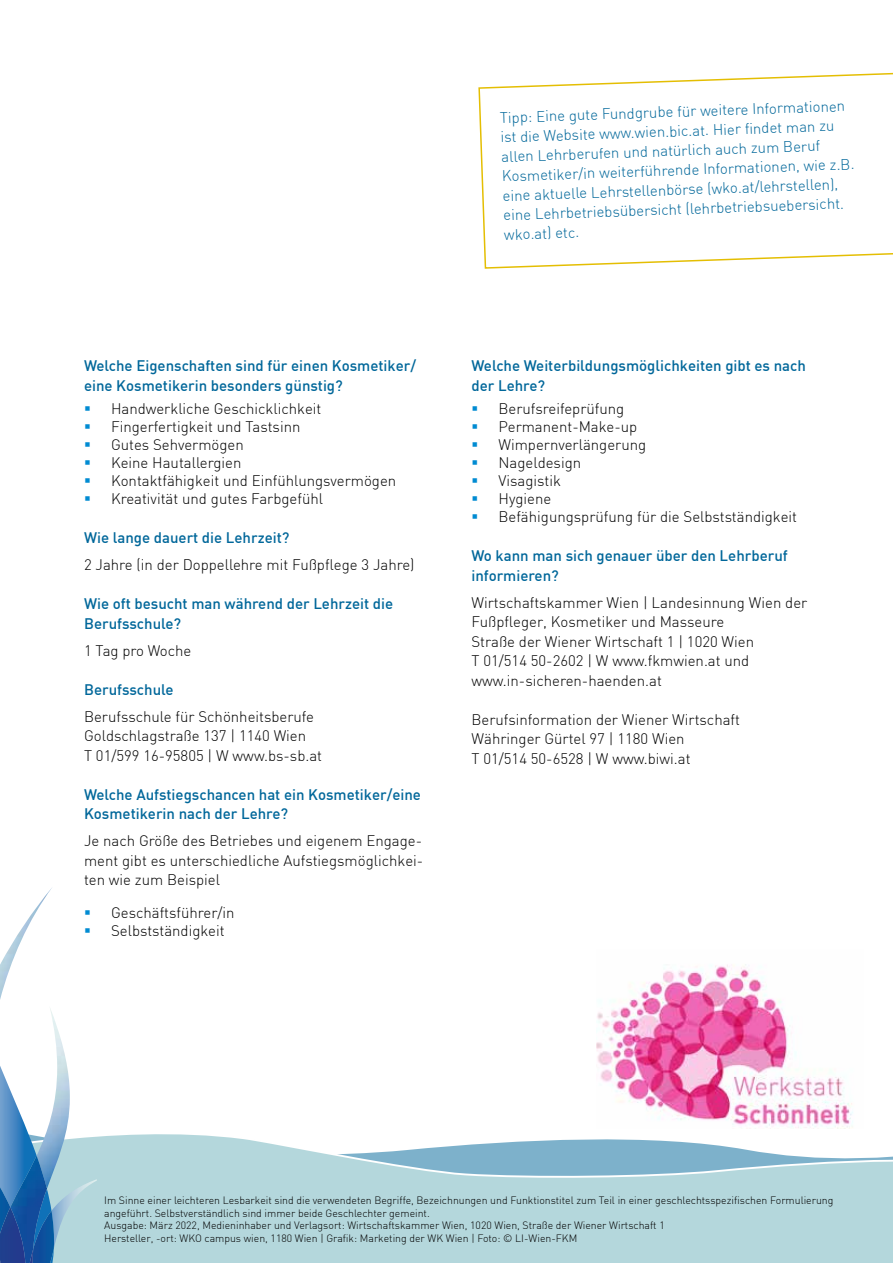
<style>
.page{position:relative;width:893px;height:1263px;background:#fff}
.page>*{position:absolute;margin:0;border:0;box-sizing:border-box;transform-origin:0 0}
.t1{font:300 15px/18px "DIN";color:#000}
.t2{font:500 15px/19.5px "DIN";color:#00679a}
.t3{font:300 15px/19.5px "DIN";color:#00679a}
.t4{font:300 10.5px/12.6px "DIN";color:#000}
</style>
<div class="page">
<img style="left:596px;top:964px;width:249px;height:125px">
<svg style="left:70px;top:1089px;width:823px;height:174px;fill:#b4d7dc"></svg>
<svg style="left:478px;top:72px;width:415px;height:197px"></svg>
<img style="left:0;top:888px;width:52px;height:112px">
<div style="left:70px;top:1179px;width:27px;height:70px;background:#b4d7dc"></div>
<svg style="left:0;top:1009px;width:70px;height:254px"></svg>
<img style="left:30px;top:1249px;width:3px;height:14px">
<p class="t2" style="left:84px;top:356px;width:334px">Welche Eigenschaften sind für einen Kosmetiker/ eine Kosmetikerin besonders günstig?</p>
<p class="t1" style="left:111px;top:399px;width:287px">Handwerkliche Geschicklichkeit<br>Fingerfertigkeit und Tastsinn<br>Gutes Sehvermögen<br>Keine Hautallergien<br>Kontaktfähigkeit und Einfühlungsvermögen<br>Kreativität und gutes Farbgefühl</p>
<p class="t2" style="left:84px;top:527px;width:207px">Wie lange dauert die Lehrzeit?</p>
<p class="t1" style="left:84px;top:555px;width:332px">2 Jahre (in der Doppellehre mit Fußpflege 3 Jahre)</p>
<p class="t2" style="left:84px;top:593px;width:311px">Wie oft besucht man während der Lehrzeit die<br>Berufsschule?</p>
<p class="t1" style="left:84px;top:641px;width:109px">1 Tag pro Woche</p>
<p class="t2" style="left:84px;top:679px;width:91px">Berufsschule</p>
<p class="t1" style="left:84px;top:706px;width:240px;line-height:19.5px">Berufsschule für Schönheitsberufe<br>Goldschlagstraße 137 | 1140 Wien<br>T 01/599 16-95805 | W www.bs-sb.at</p>
<p class="t2" style="left:84px;top:784px;width:338px">Welche Aufstiegschancen hat ein Kosmetiker/eine<br>Kosmetikerin nach der Lehre?</p>
<p class="t1" style="left:84px;top:831px;width:341px;line-height:19.5px;text-align:justify">Je nach Größe des Betriebes und eigenem Engage&shy;ment gibt es unterschiedliche Aufstiegsmöglichkei&shy;ten wie zum Beispiel</p>
<p class="t1" style="left:111px;top:903px;width:125px">Geschäftsführer/in<br>Selbstständigkeit</p>
<p class="t3" style="left:500px;top:108px;width:354px;rotate:-2deg">Tipp: Eine gute Fundgrube für weitere Informationen ist die Website www.wien.bic.at. Hier fi ndet man zu allen Lehrberufen und natürlich auch zum Beruf Kosmetiker/in weiterführende Informationen, wie z.B. eine aktuelle Lehrstellenbörse (wko.at/lehrstellen), eine Lehrbetriebsübersicht (lehrbetriebsuebersicht. wko.at) etc.</p>
<p class="t2" style="left:471px;top:356px;width:336px">Welche Weiterbildungsmöglichkeiten gibt es nach der Lehre?</p>
<p class="t1" style="left:498px;top:399px;width:300px">Berufsreifeprüfung<br>Permanent-Make-up<br>Wimpernverlängerung<br>Nageldesign<br>Visagistik<br>Hygiene<br>Befähigungsprüfung für die Selbstständigkeit</p>
<p class="t2" style="left:471px;top:545px;width:318px">Wo kann man sich genauer über den Lehrberuf informieren?</p>
<p class="t1" style="left:471px;top:592px;width:337px;line-height:19.5px">Wirtschaftskammer Wien | Landesinnung Wien der Fußpfleger, Kosmetiker und Masseure<br>Straße der Wiener Wirtschaft 1 | 1020 Wien<br>T 01/514 50-2602 | W www.fkmwien.at und www.in-sicheren-haenden.at</p>
<p class="t1" style="left:471px;top:709px;width:270px;line-height:19.5px">Berufsinformation der Wiener Wirtschaft<br>Währinger Gürtel 97 | 1180 Wien<br>T 01/514 50-6528 | W www.biwi.at</p>
<p class="t4" style="left:104px;top:1194px;width:731px">Im Sinne einer leichteren Lesbarkeit sind die verwendeten Begriffe, Bezeichnungen und Funktionstitel zum Teil in einer geschlechtsspezifischen Formulierung angeführt. Selbstverständlich sind immer beide Geschlechter gemeint.<br>Ausgabe: März 2022, Medieninhaber und Verlagsort: Wirtschaftskammer Wien, 1020 Wien, Straße der Wiener Wirtschaft 1<br>Hersteller, -ort: WKO campus wien, 1180 Wien | Grafik: Marketing der WK Wien | Foto: © LI-Wien-FKM</p>
</div>
